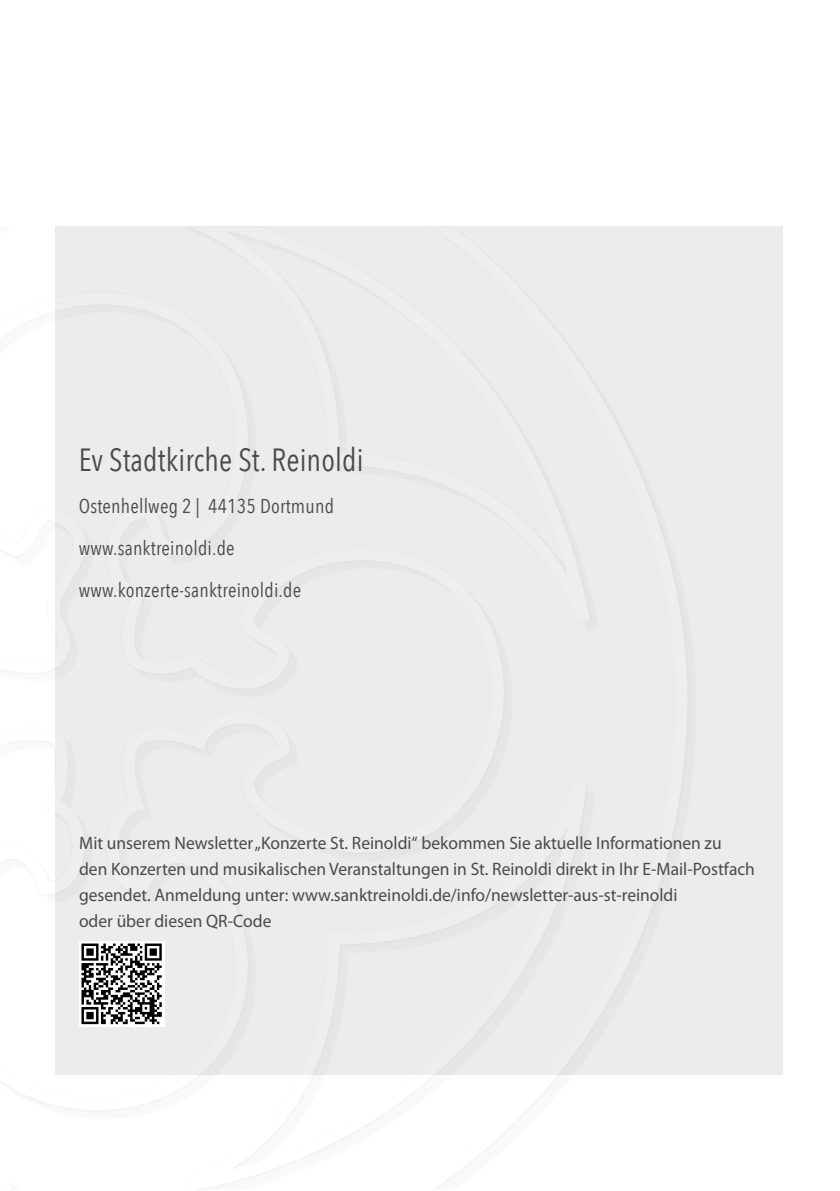
<style>
.page{position:relative;width:840px;height:1191px;background:#fff}
.page>*{position:absolute;margin:0;border:0;box-sizing:border-box;transform-origin:0 0}
.t1{font:32px "Avenir Next Condensed";letter-spacing:.005em;color:#4a4a4d}
.t2{font:20px/42px "Avenir Next Condensed";letter-spacing:.01em;color:#4a4a4d}
.t3{font:18px/26px "Myriad Pro";color:#4a4a4d}
</style>
<div class="page">
<div style="left:55px;top:227px;width:726px;height:848px;background:#ececee"></div>
<div style="left:79px;top:941px;width:85px;height:85px;background:#fff"></div>
<svg style="left:81px;top:943px;width:81px;height:81px"></svg>
<h1 class="t1" style="left:79px;top:438px;width:286px">Ev Stadtkirche St. Reinoldi</h1>
<p class="t2" style="left:79px;top:485px;width:256px">Ostenhellweg 2 | 44135 Dortmund www.sanktreinoldi.de www.konzerte-sanktreinoldi.de</p>
<p class="t3" style="left:79px;top:831px;width:677px">Mit unserem Newsletter „Konzerte St. Reinoldi“ bekommen Sie aktuelle Informationen zu<br>den Konzerten und musikalischen Veranstaltungen in St. Reinoldi direkt in Ihr E-Mail-Postfach gesendet. Anmeldung unter: www.sanktreinoldi.de/info/newsletter-aus-st-reinoldi<br>oder über diesen QR-Code</p>
</div>
